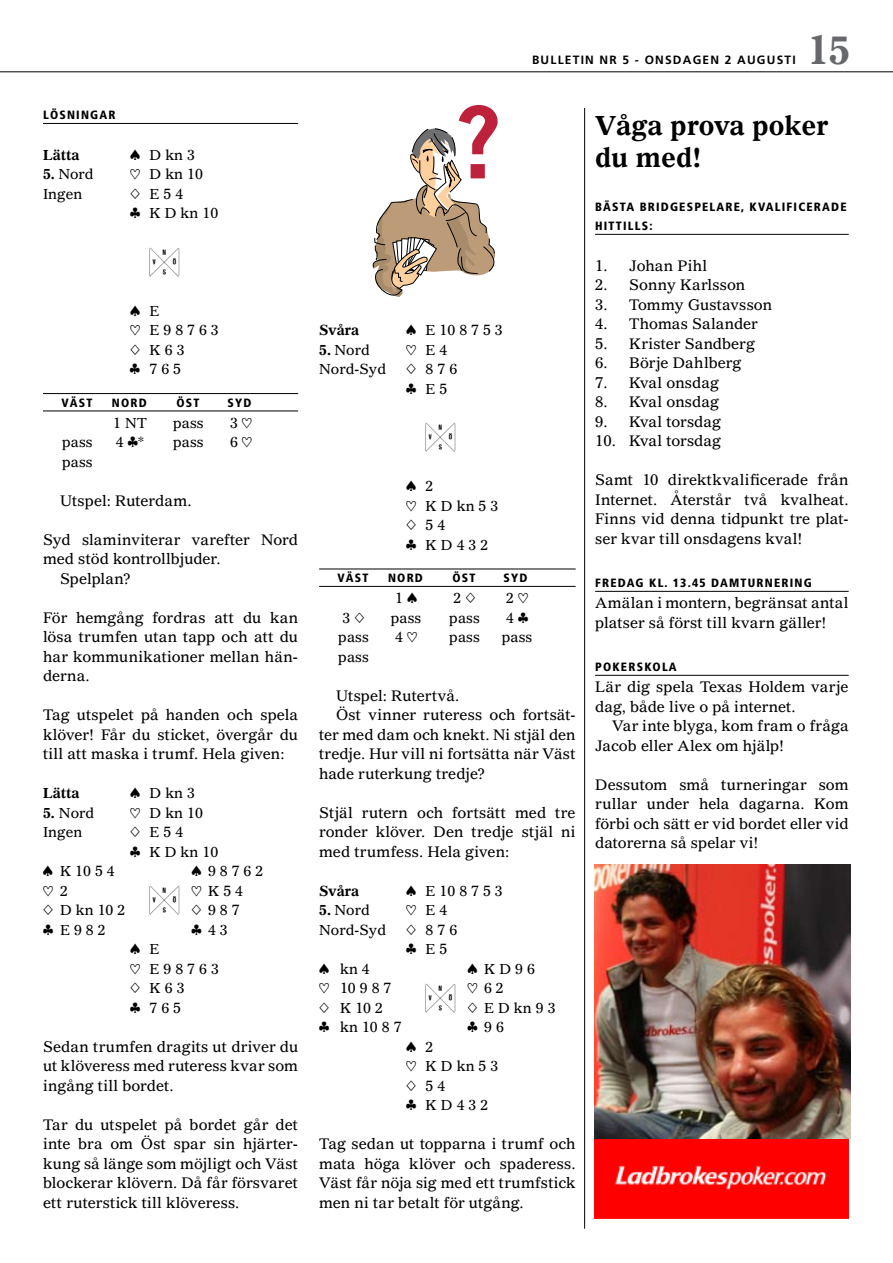
<style>
.page{position:relative;width:893px;height:1263px;background:#fff}
.page>*{position:absolute;margin:0;border:0;box-sizing:border-box;transform-origin:0 0}
.t1{font:40.5px "Gazette Bridge";color:#000}
.t2{font:700 39px "Gazette Bridge";color:#67686b}
.t3{font:700 27px/32.4px "Gazette Bridge";color:#000}
.t4{font:15px/19.5px "Gazette Bridge";color:#000;text-align:justify}
.t5{font:14.25px/19.5px "Gazette Bridge";color:#000}
.t6{font:700 14.25px "Gazette Bridge";color:#000}
.t7{font:900 condensed 12px "Frutiger";letter-spacing:.1em;color:#000}
.t8{font:700 12px "Frutiger";letter-spacing:.1em;color:#000}
.s1{font-weight:700}
</style>
<div class="page">
<hr style="left:0;top:72px;width:893px;height:1px;background:#000">
<hr style="left:43px;top:123px;width:255px;height:1px;background:#000">
<hr style="left:43px;top:393px;width:255px;height:1px;background:#000">
<hr style="left:43px;top:411px;width:255px;height:1px;background:#000">
<hr style="left:319px;top:569px;width:257px;height:1px;background:#000">
<hr style="left:319px;top:586px;width:257px;height:1px;background:#000">
<svg style="left:373px;top:105px;width:125px;height:192px"></svg>
<hr style="left:584px;top:108px;width:1px;height:1121px;background:#000">
<hr style="left:595px;top:234px;width:254px;height:1px;background:#000">
<hr style="left:595px;top:591px;width:254px;height:1px;background:#000">
<hr style="left:595px;top:675px;width:254px;height:1px;background:#000">
<img style="left:594px;top:1138px;width:255px;height:81px">
<img style="left:594px;top:864px;width:257px;height:274px">
<p class="t7" style="left:43px;top:108px;width:74px">LÖSNINGAR</p>
<p class="t6" style="left:43px;top:146px;width:38px">Lätta</p>
<p class="t5" style="left:130px;top:145px;width:67px">[ D kn 3</p>
<p class="t5" style="left:43px;top:164px;width:52px"><span class="s1">5.</span> Nord</p>
<p class="t5" style="left:130px;top:164px;width:75px">] D kn 10</p>
<p class="t5" style="left:43px;top:184px;width:41px">Ingen</p>
<p class="t5" style="left:130px;top:184px;width:90px">{ E 5 4<br>} K D kn 10</p>
<h1 class="t1" style="left:150px;top:237px;width:31px">¤</h1>
<p class="t5" style="left:130px;top:301px;width:90px">[ E<br>] E 9 8 7 6 3 { K 6 3<br>} 7 6 5</p>
<p class="t7" style="left:61px;top:395px;width:16px">VÄST</p>
<p class="t7" style="left:112px;top:395px;width:21px">NORDÖST</p>
<p class="t7" style="left:228px;top:395px;width:17px">SYD</p>
<p class="t5" style="left:113px;top:413px;width:35px">1 NT</p>
<p class="t5" style="left:173px;top:413px;width:32px">pass</p>
<p class="t5" style="left:230px;top:413px;width:23px">3 ]</p>
<p class="t5" style="left:62px;top:432px;width:32px">pass</p>
<p class="t5" style="left:116px;top:432px;width:30px">4 }*</p>
<p class="t5" style="left:173px;top:432px;width:32px">pass</p>
<p class="t5" style="left:230px;top:432px;width:23px">6 ]</p>
<p class="t5" style="left:62px;top:452px;width:32px">pass</p>
<p class="t4" style="left:60px;top:490px;width:133px">Utspel: Ruterdam.</p>
<p class="t4" style="left:43px;top:529px;width:257px">Syd slaminviterar varefter Nord</p>
<p class="t4" style="left:43px;top:549px;width:179px">med stöd kontrollbjuder.</p>
<p class="t4" style="left:60px;top:568px;width:72px">Spelplan?</p>
<p class="t4" style="left:43px;top:607px;width:257px">För hemgång fordras att du kan lösa trumfen utan tapp och att du har kommunikationer mellan hän&shy;derna.</p>
<p class="t4" style="left:43px;top:705px;width:257px">Tag utspelet på handen och spela klöver! Får du sticket, övergår du till att maska i trumf. Hela given:</p>
<p class="t6" style="left:43px;top:784px;width:38px">Lätta</p>
<p class="t5" style="left:130px;top:783px;width:67px">[ D kn 3</p>
<p class="t5" style="left:43px;top:803px;width:53px"><span class="s1">5.</span> Nord</p>
<p class="t5" style="left:130px;top:803px;width:75px">] D kn 10</p>
<p class="t5" style="left:43px;top:822px;width:41px">Ingen</p>
<p class="t5" style="left:130px;top:822px;width:90px">{ E 5 4<br>} K D kn 10</p>
<p class="t5" style="left:43px;top:861px;width:73px">[ K 10 5 4</p>
<p class="t5" style="left:191px;top:861px;width:73px">[ 9 8 7 6 2</p>
<p class="t5" style="left:43px;top:881px;width:26px">] 2</p>
<p class="t5" style="left:192px;top:881px;width:53px">] K 5 4</p>
<p class="t5" style="left:43px;top:900px;width:84px">{ D kn 10 2</p>
<h1 class="t1" style="left:150px;top:875px;width:31px">¤</h1>
<p class="t5" style="left:192px;top:900px;width:50px">{ 9 8 7</p>
<p class="t5" style="left:43px;top:920px;width:64px">} E 9 8 2</p>
<p class="t5" style="left:192px;top:920px;width:38px">} 4 3</p>
<p class="t5" style="left:130px;top:939px;width:90px">[ E<br>] E 9 8 7 6 3 { K 6 3<br>} 7 6 5</p>
<p class="t4" style="left:43px;top:1036px;width:257px">Sedan trumfen dragits ut driver du ut klöveress med ruteress kvar som ingång till bordet.</p>
<p class="t4" style="left:43px;top:1114px;width:257px">Tar du utspelet på bordet går det inte bra om Öst spar sin hjärter&shy;kung så länge som möjligt och Väst blockerar klövern. Då får försvaret ett ruterstick till klöveress.</p>
<p class="t8" style="left:532px;top:53px;width:265px">BULLETIN NR 5 - ONSDAGEN 2 AUGUSTI</p>
<h2 class="t2" style="left:807px;top:26px;width:45px">15</h2>
<p class="t6" style="left:319px;top:321px;width:42px">Svåra</p>
<p class="t5" style="left:406px;top:320px;width:98px">[ E 10 8 7 5 3</p>
<p class="t5" style="left:319px;top:340px;width:52px"><span class="s1">5.</span> Nord</p>
<p class="t5" style="left:406px;top:340px;width:43px">] E 4</p>
<p class="t5" style="left:319px;top:359px;width:68px">Nord-Syd</p>
<p class="t5" style="left:406px;top:359px;width:53px">{ 8 7 6 } E 5</p>
<h1 class="t1" style="left:426px;top:412px;width:31px">¤</h1>
<p class="t5" style="left:406px;top:476px;width:94px">[ 2<br>] K D kn 5 3 { 5 4<br>} K D 4 3 2</p>
<p class="t7" style="left:337px;top:571px;width:16px">VÄST</p>
<p class="t7" style="left:388px;top:571px;width:21px">NORDÖST</p>
<p class="t7" style="left:504px;top:571px;width:17px">SYD</p>
<p class="t5" style="left:395px;top:588px;width:23px">1 [</p>
<p class="t5" style="left:454px;top:588px;width:23px">2 {</p>
<p class="t5" style="left:506px;top:588px;width:23px">2 ]</p>
<p class="t5" style="left:343px;top:608px;width:23px">3 {</p>
<p class="t5" style="left:391px;top:608px;width:32px">pass</p>
<p class="t5" style="left:449px;top:608px;width:32px">pass</p>
<p class="t5" style="left:506px;top:608px;width:23px">4 }</p>
<p class="t5" style="left:338px;top:627px;width:32px">pass</p>
<p class="t5" style="left:395px;top:627px;width:23px">4 ]</p>
<p class="t5" style="left:449px;top:627px;width:32px">pass</p>
<p class="t5" style="left:502px;top:627px;width:32px">pass</p>
<p class="t5" style="left:338px;top:647px;width:32px">pass</p>
<p class="t4" style="left:336px;top:685px;width:125px">Utspel: Rutertvå.</p>
<p class="t4" style="left:336px;top:705px;width:241px">Öst vinner ruteress och fortsät-</p>
<p class="t4" style="left:319px;top:724px;width:258px">ter med dam och knekt. Ni stjäl den</p>
<p class="t4" style="left:319px;top:744px;width:258px">tredje. Hur vill ni fortsätta när Väst</p>
<p class="t4" style="left:319px;top:763px;width:167px">hade ruterkung tredje?</p>
<p class="t4" style="left:319px;top:802px;width:258px">Stjäl rutern och fortsätt med tre ronder klöver. Den tredje stjäl ni med trumfess. Hela given:</p>
<p class="t6" style="left:319px;top:881px;width:42px">Svåra</p>
<p class="t5" style="left:406px;top:881px;width:98px">[ E 10 8 7 5 3</p>
<p class="t5" style="left:319px;top:900px;width:52px"><span class="s1">5.</span> Nord</p>
<p class="t5" style="left:406px;top:900px;width:43px">] E 4</p>
<p class="t5" style="left:319px;top:920px;width:68px">Nord-Syd</p>
<p class="t5" style="left:406px;top:920px;width:53px">{ 8 7 6 } E 5</p>
<p class="t5" style="left:319px;top:959px;width:52px">[ kn 4</p>
<p class="t5" style="left:468px;top:959px;width:69px">[ K D 9 6</p>
<p class="t5" style="left:319px;top:978px;width:74px">] 10 9 8 7</p>
<p class="t5" style="left:468px;top:978px;width:38px">] 6 2</p>
<p class="t5" style="left:319px;top:998px;width:65px">{ K 10 2</p>
<h1 class="t1" style="left:426px;top:973px;width:31px">¤</h1>
<p class="t5" style="left:468px;top:998px;width:89px">{ E D kn 9 3</p>
<p class="t5" style="left:319px;top:1017px;width:84px">} kn 10 8 7</p>
<p class="t5" style="left:468px;top:1017px;width:38px">} 9 6</p>
<p class="t5" style="left:406px;top:1037px;width:94px">[ 2<br>] K D kn 5 3 { 5 4<br>} K D 4 3 2</p>
<p class="t4" style="left:319px;top:1134px;width:258px">Tag sedan ut topparna i trumf och mata höga klöver och spaderess.<br>Väst får nöja sig med ett trumfstick men ni tar betalt för utgång.</p>
<h3 class="t3" style="left:595px;top:109px;width:235px">Våga prova poker du med!</h3>
<p class="t7" style="left:595px;top:199px;width:17px">BÄSTA</p>
<p class="t7" style="left:640px;top:199px;width:9px">BRIDGES</p>
<p class="t7" style="left:694px;top:199px;width:17px">PELARE</p>
<p class="t7" style="left:741px;top:199px;width:26px">, KVALIFICERADE</p>
<p class="t7" style="left:595px;top:219px;width:7px">HITTI</p>
<p class="t7" style="left:628px;top:219px;width:26px">LLS:</p>
<p class="t4" style="left:629px;top:255px;width:145px;text-align:left">Johan Pihl<br>Sonny Karlsson<br>Tommy Gustavsson<br>Thomas Salander<br>Krister Sandberg<br>Börje Dahlberg<br>Kval onsdag<br>Kval onsdag<br>Kval torsdag<br>Kval torsdag</p>
<p class="t4" style="left:595px;top:470px;width:255px">Samt 10 direktkvalificerade från Internet. Återstår två kvalheat.<br>Finns vid denna tidpunkt tre plat&shy;ser kvar till onsdagens kval!</p>
<p class="t7" style="left:595px;top:576px;width:16px">FREDAG</p>
<p class="t7" style="left:649px;top:576px;width:81px">KL. 13.45 DAMTURNERING</p>
<p class="t4" style="left:595px;top:593px;width:255px">Amälan i montern, begränsat antal platser så först till kvarn gäller!</p>
<p class="t7" style="left:595px;top:660px;width:34px">POKERS</p>
<p class="t7" style="left:644px;top:660px;width:18px">KOLA</p>
<p class="t4" style="left:595px;top:677px;width:255px">Lär dig spela Texas Holdem varje dag, både live o på internet.</p>
<p class="t4" style="left:595px;top:716px;width:255px;text-indent:17px">Var inte blyga, kom fram o fråga<br>Jacob eller Alex om hjälp!</p>
<p class="t4" style="left:595px;top:774px;width:255px">Dessutom små turneringar som rullar under hela dagarna. Kom förbi och sätt er vid bordet eller vid datorerna så spelar vi!</p>
<p class="t4" style="left:595px;top:255px;width:22px;text-align:left">1.<br>2.<br>3.<br>4.<br>5.<br>6.<br>7.<br>8.<br>9.<br>10.</p>
</div>
